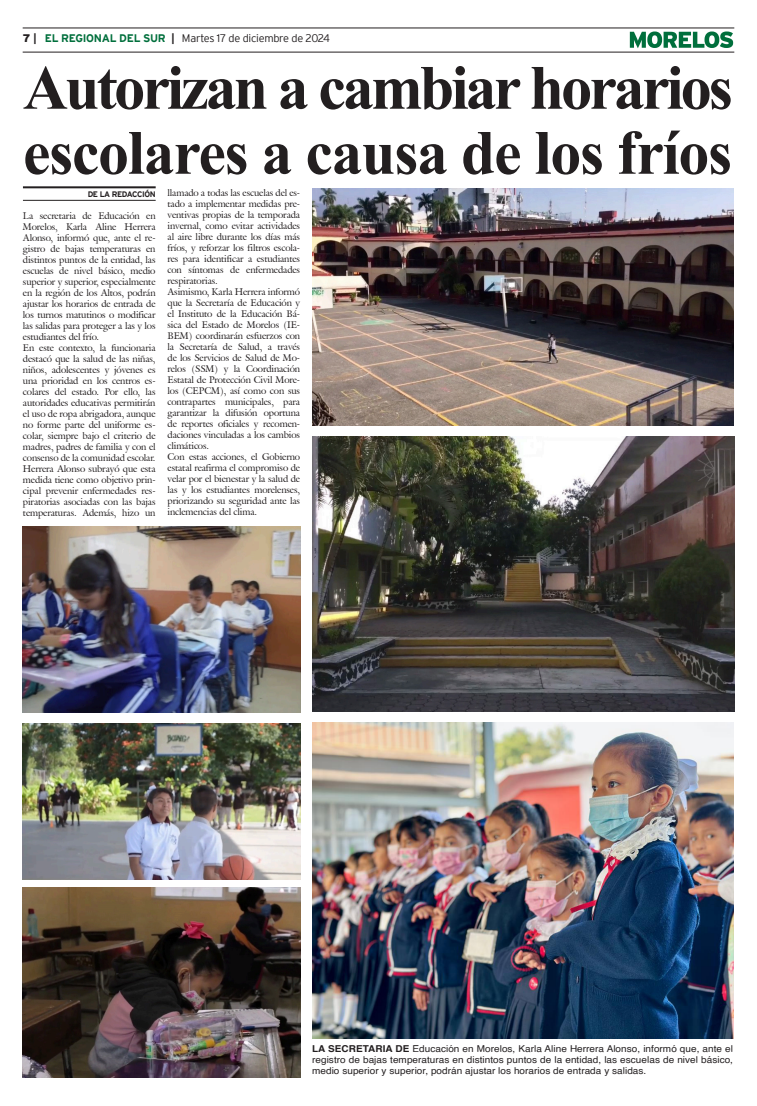
<style>
.page{position:relative;width:757px;height:1106px;background:#fff}
.page>*{position:absolute;margin:0;border:0;box-sizing:border-box;transform-origin:0 0}
.Cabeza_01{font:700 63px "Times New Roman";letter-spacing:-.05em;color:#231f20}
.Cabeza_01-2{font:700 63px "Times New Roman";letter-spacing:-.02em;color:#231f20}
.t1{font:300 11px "Interstate";letter-spacing:-.025em;color:#231f20}
.t2{font:9.5px/11px "Galliard IT Cby BT";letter-spacing:-.01em;color:#231f20;text-align:justify}
.Pie_de_foto{font:9.5px/11px "Helvetica";letter-spacing:.005em;color:#231f20;text-align:justify;scale:1.05 1}
.t3{font:700 8px "Interstate";letter-spacing:-.05em;color:#231f20}
.s1{font-weight:900}
.s2{font-weight:700}
.s3{font-weight:700;color:#006f3c}
</style>
<div class="page">
<hr style="left:23px;top:28px;width:711px;height:1px;background:#231f20">
<hr style="left:23px;top:52px;width:711px;height:1px;background:#231f20">
<svg style="left:630px;top:31px;width:103px;height:17px"></svg>
<hr style="left:23px;top:186px;width:133px;height:2px;background:#231f20">
<hr style="left:23px;top:200px;width:133px;height:1px;background:#231f20">
<img style="left:23px;top:526px;width:277px;height:186px">
<img style="left:23px;top:723px;width:277px;height:156px">
<img style="left:23px;top:887px;width:277px;height:190px">
<img style="left:312px;top:436px;width:422px;height:275px">
<img style="left:312px;top:188px;width:421px;height:237px">
<img style="left:312px;top:723px;width:421px;height:315px">
<p class="t1" style="left:23px;top:32px;width:309px"><span class="s1">7</span> <span class="s2">|</span> <span class="s3">EL REGIONAL DEL SUR</span> <span class="s2">|</span> Martes 17 de diciembre de 2024</p>
<p class="Cabeza_01" style="left:23px;top:42px;width:711px">Autorizan a cambiar horarios</p>
<p class="Cabeza_01-2" style="left:23px;top:107px;width:711px">escolares a causa de los fríos</p>
<p class="t3" style="left:88px;top:190px;width:69px">DE LA REDACCIÓN</p>
<p class="t2" style="left:168px;top:187px;width:134px">llamado a todas las escuelas del es&shy;tado a implementar medidas pre&shy;ventivas propias de la temporada invernal, como evitar actividades al aire libre durante los días más fríos, y reforzar los filtros escola&shy;res para identificar a estudiantes con síntomas de enfermedades respiratorias.</p>
<p class="t2" style="left:168px;top:286px;width:134px">Asimismo, Karla Herrera informó que la Secretaría de Educación y el Instituto de la Educación Bá&shy;sica del Estado de Morelos (IE-BEM) coordinarán esfuerzos con la Secretaría de Salud, a través de los Servicios de Salud de Mo&shy;relos (SSM) y la Coordinación Estatal de Protección Civil More&shy;los (CEPCM), así como con sus contrapartes municipales, para garantizar la difusión oportuna de reportes oficiales y recomen&shy;daciones vinculadas a los cambios climáticos.</p>
<p class="t2" style="left:168px;top:451px;width:134px">Con estas acciones, el Gobierno estatal reafirma el compromiso de velar por el bienestar y la salud de las y los estudiantes morelenses, priorizando su seguridad ante las inclemencias del clima.</p>
<p class="t2" style="left:23px;top:210px;width:134px">La secretaria de Educación en Morelos, Karla Aline Herrera Alonso, informó que, ante el re&shy;gistro de bajas temperaturas en distintos puntos de la entidad, las escuelas de nivel básico, medio superior y superior, especialmente en la región de los Altos, podrán ajustar los horarios de entrada de los turnos matutinos o modificar las salidas para proteger a las y los estudiantes del frío.</p>
<p class="t2" style="left:23px;top:342px;width:134px">En este contexto, la funcionaria destacó que la salud de las niñas, niños, adolescentes y jóvenes es una prioridad en los centros es&shy;colares del estado. Por ello, las autoridades educativas permitirán el uso de ropa abrigadora, aunque no forme parte del uniforme es&shy;colar, siempre bajo el criterio de madres, padres de familia y con el consenso de la comunidad escolar.</p>
<p class="t2" style="left:23px;top:463px;width:134px">Herrera Alonso subrayó que esta medida tiene como objetivo prin&shy;cipal prevenir enfermedades res&shy;piratorias asociadas con las bajas temperaturas. Además, hizo un</p>
<p class="Pie_de_foto" style="left:312px;top:1043px;width:402px"><span class="s2">LA SECRETARIA DE</span> Educación en Morelos, Karla Aline Herrera Alonso, informó que, ante el registro de bajas temperaturas en distintos puntos de la entidad, las escuelas de nivel básico, medio superior y superior, podrán ajustar los horarios de entrada y salidas.</p>
</div>
